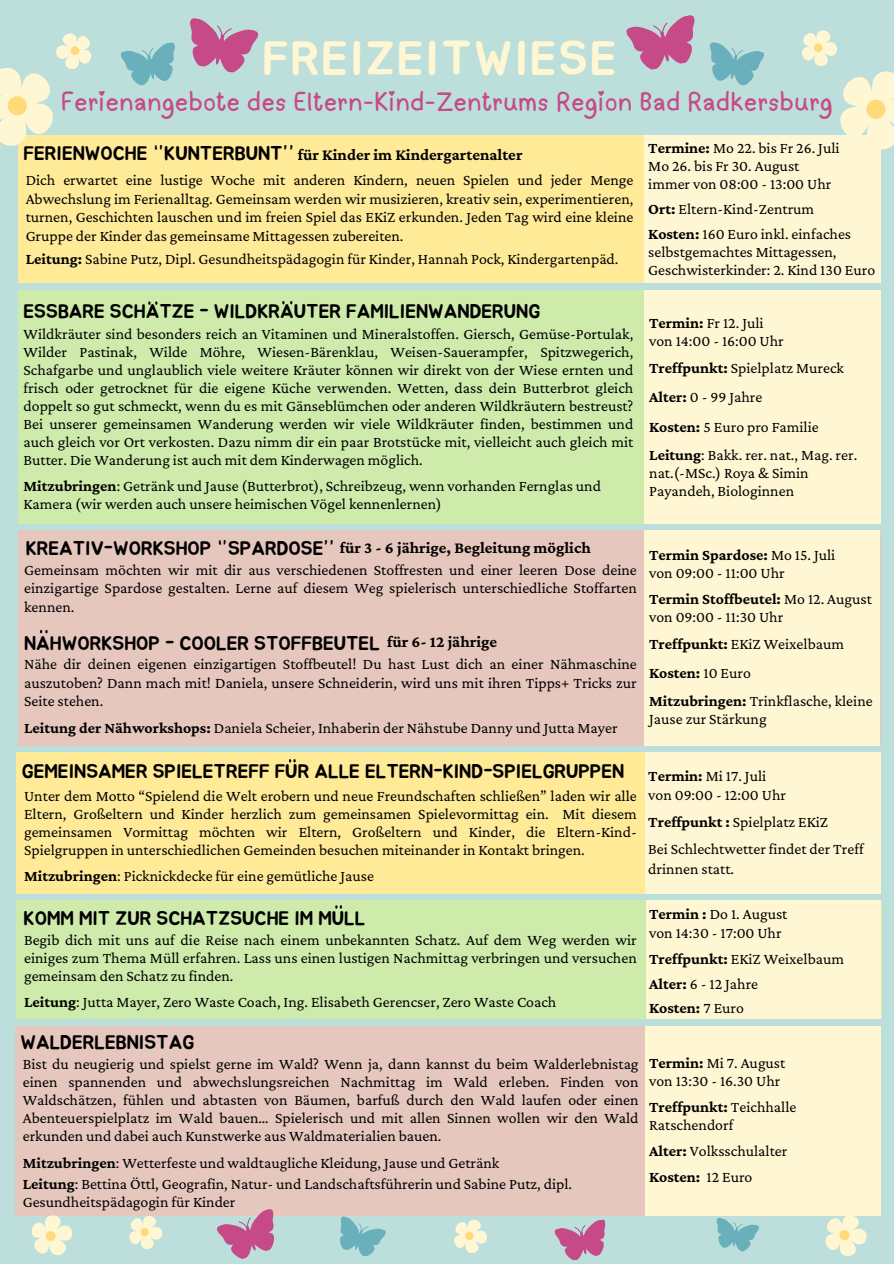
<style>
.page{position:relative;width:894px;height:1264px;background:#fff}
.page>*{position:absolute;margin:0;border:0;box-sizing:border-box;transform-origin:0 0}
.t1{font:48px "Jua";letter-spacing:.045em;color:#fff7d3}
.t2{font:27px "lulu";color:#c64a88}
.t3{font:19.5px "Jua";color:#000}
.t4{font:700 16.5px "Crimson Pro";color:#000}
.t5{font:15.75px/18px "Crimson Pro";color:#000;text-align:justify}
.t6{font:700 15.75px "Crimson Pro";color:#000}
.s1{font-weight:700}
.s2{font-weight:400}
</style>
<div class="page">
<div style="left:0;top:0;width:893px;height:1263px;background:#bcdfdb"></div>
<div style="left:19px;top:136px;width:852px;height:147px;background:#ffea98"></div>
<div style="left:19px;top:530px;width:861px;height:216px;background:#e6c7bd"></div>
<div style="left:17px;top:752px;width:863px;height:142px;background:#ffea98"></div>
<div style="left:16px;top:900px;width:865px;height:119px;background:#ceebab"></div>
<div style="left:18px;top:291px;width:862px;height:233px;background:#ceebab"></div>
<svg style="left:626px;top:15px;width:138px;height:71px"></svg>
<svg style="left:791px;top:30px;width:102px;height:136px"></svg>
<svg style="left:121px;top:18px;width:137px;height:68px"></svg>
<svg style="left:0;top:33px;width:101px;height:129px"></svg>
<div style="left:643px;top:136px;width:237px;height:147px;background:#fff7d3"></div>
<div style="left:644px;top:530px;width:235px;height:216px;background:#fff7d3"></div>
<div style="left:643px;top:291px;width:237px;height:233px;background:#fff7d3"></div>
<div style="left:645px;top:752px;width:234px;height:142px;background:#fff7d3"></div>
<svg style="left:120px;top:1215px;width:48px;height:34px"></svg>
<div style="left:16px;top:1025px;width:864px;height:190px;background:#e6c7bd"></div>
<div style="left:645px;top:1025px;width:235px;height:190px;background:#fff7d3"></div>
<div style="left:645px;top:900px;width:235px;height:119px;background:#fff7d3"></div>
<svg style="left:813px;top:1215px;width:60px;height:41px"></svg>
<svg style="left:216px;top:1209px;width:68px;height:50px"></svg>
<svg style="left:716px;top:1218px;width:43px;height:34px"></svg>
<svg style="left:331px;top:1215px;width:55px;height:42px"></svg>
<svg style="left:554px;top:1219px;width:52px;height:42px"></svg>
<svg style="left:444px;top:1215px;width:49px;height:38px"></svg>
<svg style="left:15px;top:1198px;width:72px;height:57px"></svg>
<svg style="left:148px;top:301px;width:9px;height:4px"></svg>
<svg style="left:40px;top:630px;width:8px;height:3px"></svg>
<svg style="left:289px;top:759px;width:6px;height:3px"></svg>
<svg style="left:335px;top:905px;width:7px;height:3px"></svg>
<p class="t1" style="left:262px;top:37px;width:355px">FREIZEITWIESE</p>
<p class="t2" style="left:61px;top:76px;width:773px">Ferienangebote des Eltern-Kind-Zentrums Region Bad Radkersburg</p>
<p class="t3" style="left:24px;top:145px;width:272px">FERIENWOCHE “”KUNTERBUNT””</p>
<p class="t4" style="left:298px;top:145px;width:226px">für Kinder im Kindergartenalter</p>
<p class="t5" style="left:26px;top:171px;width:609px;line-height:18.6px">Dich erwartet eine lustige Woche mit anderen Kindern, neuen Spielen und jeder Menge Abwechslung im Ferienalltag. Gemeinsam werden wir musizieren, kreativ sein, experimentieren, turnen, Geschichten lauschen und im freien Spiel das EKiZ erkunden. Jeden Tag wird eine kleine Gruppe der Kinder das gemeinsame Mittagessen zubereiten.</p>
<h2 class="t5" style="left:26px;top:249px;width:594px"><span class="s1">Leitung:</span> Sabine Putz, Dipl. Gesundheitspädagogin für Kinder, Hannah Pock, Kindergartenpäd.</h2>
<h3 class="t5" style="left:648px;top:139px;width:193px"><span class="s1">Termine:</span> Mo 22. bis Fr 26. Juli</h3>
<h4 class="t5" style="left:648px;top:157px;width:153px">Mo 26. bis Fr 30. August</h4>
<p class="t5" style="left:648px;top:175px;width:184px">immer von 08:00 - 13:00 Uhr</p>
<p class="t5" style="left:648px;top:199px;width:167px"><span class="s1">Ort:</span> Eltern-Kind-Zentrum</p>
<p class="t5" style="left:648px;top:224px;width:228px;text-align:left"><span class="s1">Kosten:</span> 160 Euro inkl. einfaches selbstgemachtes Mittagessen,<br>Geschwisterkinder: 2. Kind 130 Euro</p>
<p class="t3" style="left:24px;top:302px;width:518px">ESSBARE SCHATZE - WILDKRAUTER FAMILIENWANDERUNG</p>
<p class="t5" style="left:24px;top:325px;width:611px">Wildkräuter sind besonders reich an Vitaminen und Mineralstoffen. Giersch, Gemüse-Portulak, Wilder Pastinak, Wilde Möhre, Wiesen-Bärenklau, Weisen-Sauerampfer, Spitzwegerich, Schafgarbe und unglaublich viele weitere Kräuter können wir direkt von der Wiese ernten und frisch oder getrocknet für die eigene Küche verwenden. Wetten, dass dein Butterbrot gleich doppelt so gut schmeckt, wenn du es mit Gänseblümchen oder anderen Wildkräutern bestreust?<br>Bei unserer gemeinsamen Wanderung werden wir viele Wildkräuter finden, bestimmen und auch gleich vor Ort verkosten. Dazu nimm dir ein paar Brotstücke mit, vielleicht auch gleich mit Butter. Die Wanderung ist auch mit dem Kinderwagen möglich.</p>
<p class="t5" style="left:24px;top:477px;width:578px"><span class="s1">Mitzubringen</span>: Getränk und Jause (Butterbrot), Schreibzeug, wenn vorhanden Fernglas und<br>Kamera (wir werden auch unsere heimischen Vögel kennenlernen)</p>
<p class="t3" style="left:26px;top:539px;width:311px">KREATIV-WORKSHOP “”SPARDOSE””</p>
<h3 class="t4" style="left:339px;top:538px;width:252px">für 3 - 6 jährige, Begleitung möglich</h3>
<h3 class="t5" style="left:24px;top:560px;width:614px;line-height:18.6px">Gemeinsam möchten wir mit dir aus verschiedenen Stoffresten und einer leeren Dose deine einzigartige Spardose gestalten. Lerne auf diesem Weg spielerisch unterschiedliche Stoffarten kennen.</h3>
<h4 class="t3" style="left:24px;top:634px;width:357px">NAHWORKSHOP - COOLER STOFFBEUTEL</h4>
<h4 class="t5" style="left:24px;top:654px;width:614px;line-height:18.6px">Nähe dir deinen eigenen einzigartigen Stoffbeutel! Du hast Lust dich an einer Nähmaschine auszutoben? Dann mach mit! Daniela, unsere Schneiderin, wird uns mit ihren Tipps+ Tricks zur Seite stehen.</h4>
<h4 class="t5" style="left:24px;top:718px;width:595px"><span class="s1">Leitung der Nähworkshops:</span> Daniela Scheier, Inhaberin der Nähstube Danny und Jutta Mayer</h4>
<p class="t4" style="left:387px;top:632px;width:112px">für 6- 12 jährige</p>
<p class="t5" style="left:649px;top:313px;width:116px"><span class="s1">Termin:</span> Fr 12. Juli</p>
<p class="t5" style="left:649px;top:331px;width:136px">von 14:00 - 16:00 Uhr</p>
<p class="t5" style="left:649px;top:358px;width:196px"><span class="s1">Treffpunkt:</span> Spielplatz Mureck</p>
<h3 class="t5" style="left:649px;top:388px;width:115px"><span class="s1">Alter:</span> 0 - 99 Jahre</h3>
<p class="t5" style="left:649px;top:417px;width:171px"><span class="s1">Kosten:</span> 5 Euro pro Familie</p>
<p class="t5" style="left:649px;top:445px;width:209px;text-align:left"><span class="s1">Leitung</span>: Bakk. rer. nat., Mag. rer. nat.(-MSc.) Roya &amp; Simin<br>Payandeh, Biologinnen</p>
<p class="t6" style="left:649px;top:545px;width:188px">Termin Spardose: <span class="s2">Mo 15. Juli</span></p>
<p class="t5" style="left:649px;top:563px;width:137px">von 09:00 - 11:00 Uhr</p>
<p class="t6" style="left:649px;top:589px;width:224px">Termin Stoffbeutel: <span class="s2">Mo 12. August</span></p>
<p class="t5" style="left:649px;top:607px;width:135px">von 09:00 - 11:30 Uhr</p>
<p class="t5" style="left:649px;top:634px;width:196px"><span class="s1">Treffpunkt:</span> EKiZ Weixelbaum</p>
<p class="t6" style="left:649px;top:664px;width:103px">Kosten: <span class="s2">10 Euro</span></p>
<p class="t5" style="left:649px;top:691px;width:225px"><span class="s1">Mitzubringen:</span> Trinkflasche, kleine<br>Jause zur Stärkung</p>
<p class="t3" style="left:22px;top:762px;width:603px">GEMEINSAMER SPIELETREFF FUR ALLE ELTERN-KIND-SPIELGRUPPEN</p>
<p class="t5" style="left:24px;top:786px;width:614px">Unter dem Motto “Spielend die Welt erobern und neue Freundschaften schließen” laden wir alle Eltern, Großeltern und Kinder herzlich zum gemeinsamen Spielevormittag ein. Mit diesem gemeinsamen Vormittag möchten wir Eltern, Großeltern und Kinder, die Eltern-Kind-Spielgruppen in unterschiedlichen Gemeinden besuchen miteinander in Kontakt bringen.</p>
<p class="t5" style="left:24px;top:866px;width:351px"><span class="s1">Mitzubringen</span>: Picknickdecke für eine gemütliche Jause</p>
<p class="t3" style="left:24px;top:909px;width:343px">KOMM MIT ZUR SCHATZSUCHE IM MULL</p>
<p class="t5" style="left:24px;top:930px;width:614px">Begib dich mit uns auf die Reise nach einem unbekannten Schatz. Auf dem Weg werden wir einiges zum Thema Müll erfahren. Lass uns einen lustigen Nachmittag verbringen und versuchen gemeinsam den Schatz zu finden.</p>
<p class="t5" style="left:24px;top:992px;width:533px"><span class="s1">Leitung</span>: Jutta Mayer, Zero Waste Coach, Ing. Elisabeth Gerencser, Zero Waste Coach</p>
<p class="t3" style="left:20px;top:1033px;width:175px">WALDERLEBNISTAG</p>
<p class="t5" style="left:23px;top:1055px;width:617px">Bist du neugierig und spielst gerne im Wald? Wenn ja, dann kannst du beim Walderlebnistag einen spannenden und abwechslungsreichen Nachmittag im Wald erleben. Finden von Waldschätzen, fühlen und abtasten von Bäumen, barfuß durch den Wald laufen oder einen Abenteuerspielplatz im Wald bauen… Spielerisch und mit allen Sinnen wollen wir den Wald erkunden und dabei auch Kunstwerke aus Waldmaterialien bauen.</p>
<p class="t5" style="left:23px;top:1154px;width:478px"><span class="s1">Mitzubringen</span>: Wetterfeste und waldtaugliche Kleidung, Jause und Getränk</p>
<p class="t5" style="left:23px;top:1174px;width:550px"><span class="s1">Leitung</span>: Bettina Öttl, Geografin, Natur- und Landschaftsführerin und Sabine Putz, dipl.<br>Gesundheitspädagogin für Kinder</p>
<p class="t5" style="left:648px;top:766px;width:119px"><span class="s1">Termin:</span> Mi 17. Juli</p>
<p class="t5" style="left:648px;top:786px;width:139px">von 09:00 - 12:00 Uhr</p>
<p class="t5" style="left:648px;top:813px;width:181px"><span class="s1">Treffpunkt :</span> Spielplatz EKiZ</p>
<p class="t5" style="left:648px;top:839px;width:217px;line-height:19.2px">Bei Schlechtwetter findet der Treff drinnen statt.</p>
<h3 class="t5" style="left:649px;top:904px;width:140px"><span class="s1">Termin :</span> Do 1. August</h3>
<p class="t5" style="left:649px;top:923px;width:134px">von 14:30 - 17:00 Uhr</p>
<p class="t5" style="left:649px;top:949px;width:196px"><span class="s1">Treffpunkt:</span> EKiZ Weixelbaum</p>
<p class="t5" style="left:649px;top:974px;width:110px"><span class="s1">Alter:</span> 6 - 12 Jahre</p>
<p class="t6" style="left:649px;top:999px;width:96px">Kosten: <span class="s2">7 Euro</span></p>
<p class="t5" style="left:649px;top:1053px;width:138px"><span class="s1">Termin:</span> Mi 7. August</p>
<p class="t5" style="left:649px;top:1071px;width:133px">von 13:30 - 16.30 Uhr</p>
<p class="t5" style="left:649px;top:1097px;width:149px"><span class="s1">Treffpunkt:</span> Teichhalle<br>Ratschendorf</p>
<p class="t5" style="left:649px;top:1141px;width:140px"><span class="s1">Alter:</span> Volksschulalter</p>
<p class="t6" style="left:649px;top:1167px;width:105px">Kosten: <span class="s2">12 Euro</span></p>
</div>
